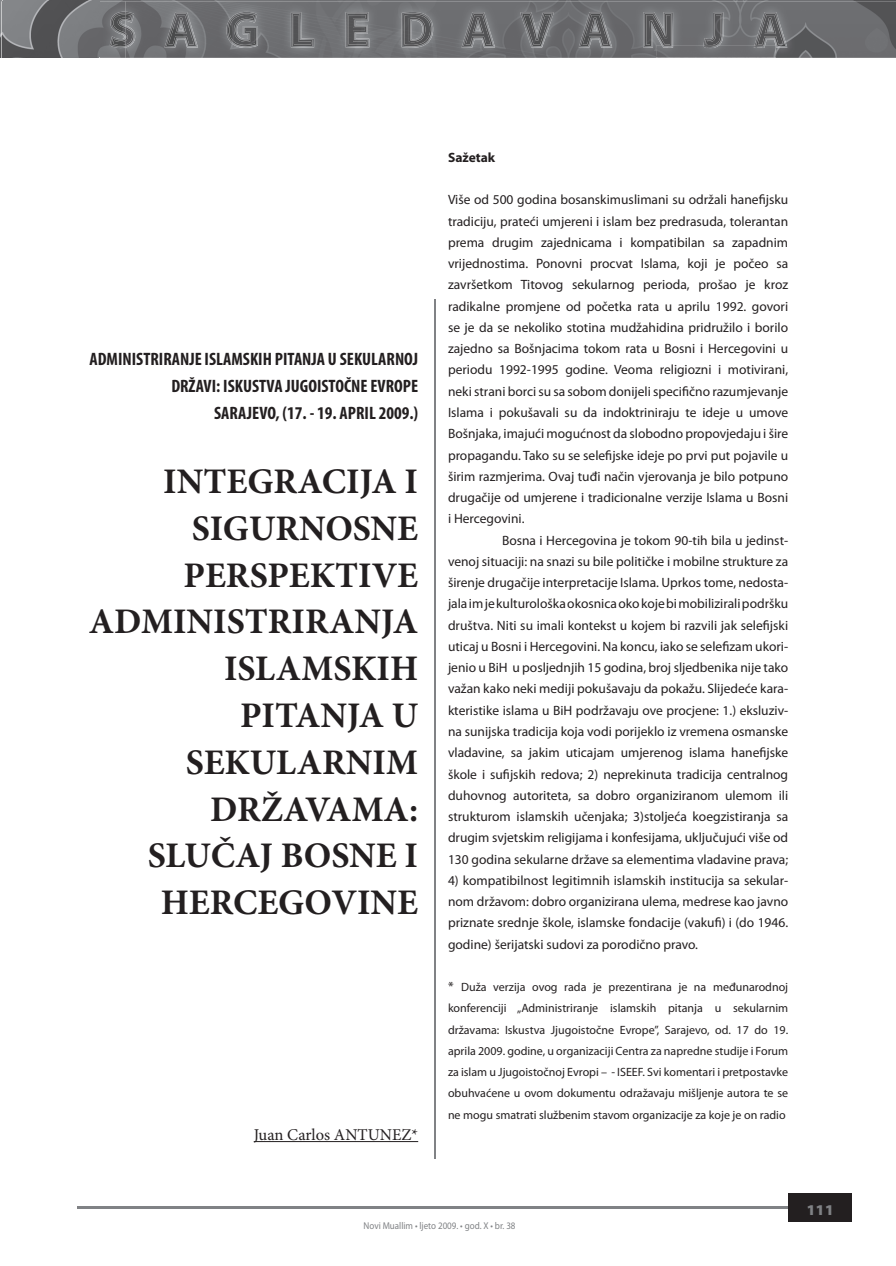
<style>
.page{position:relative;width:896px;height:1266px;background:#fff}
.page>*{position:absolute;margin:0;border:0;box-sizing:border-box;transform-origin:0 0}
.t1{font:700 36px/46.8px "Minion Pro";color:#231f20;text-align:right}
.t2{font:700 condensed 18px/27px "Myriad Pro";color:#231f20;text-align:right}
.t3{font:16.5px "Minion Pro";color:#231f20}
.t4{font:900 semi-expanded 15px "Myriad Pro";color:#808285}
.t5{font:13.5px/21.3px "Myriad Pro";color:#231f20;text-align:justify}
.t6{font:700 13.5px "Myriad Pro";color:#231f20}
.t7{font:12px/21.3px "Myriad Pro";color:#231f20;text-align:justify}
.t8{font:9.9px "Myriad Pro";color:#808285;scale:.91 1}
.s1{font-size:13.5px}
</style>
<div class="page">
<img style="left:1px;top:1px;width:2px;height:57px">
<img style="left:0;top:2px;width:1px;height:56px">
<img style="left:3px;top:0;width:890px;height:1px">
<img style="left:3px;top:1px;width:96px;height:57px">
<img style="left:99px;top:1px;width:797px;height:57px">
<img style="left:656px;top:46px;width:120px;height:11px">
<img style="left:198px;top:21px;width:556px;height:18px">
<img style="left:110px;top:12px;width:25px;height:36px">
<img style="left:226px;top:12px;width:32px;height:36px">
<img style="left:401px;top:12px;width:32px;height:36px">
<img style="left:754px;top:12px;width:33px;height:36px">
<img style="left:703px;top:12px;width:20px;height:34px">
<img style="left:643px;top:12px;width:30px;height:36px">
<img style="left:579px;top:12px;width:33px;height:36px">
<img style="left:520px;top:12px;width:34px;height:36px">
<img style="left:461px;top:12px;width:34px;height:36px">
<img style="left:346px;top:12px;width:23px;height:36px">
<img style="left:291px;top:12px;width:23px;height:36px">
<img style="left:164px;top:12px;width:34px;height:36px">
<img style="left:111px;top:13px;width:23px;height:34px">
<img style="left:228px;top:13px;width:28px;height:33px">
<img style="left:403px;top:13px;width:29px;height:33px">
<img style="left:756px;top:14px;width:29px;height:32px">
<svg style="left:754px;top:46px;width:11px;height:2px"></svg>
<img style="left:705px;top:14px;width:17px;height:32px">
<svg style="left:703px;top:46px;width:15px;height:2px"></svg>
<img style="left:645px;top:14px;width:26px;height:32px">
<svg style="left:662px;top:46px;width:11px;height:2px"></svg>
<img style="left:581px;top:14px;width:29px;height:32px">
<img style="left:522px;top:14px;width:30px;height:32px">
<img style="left:464px;top:14px;width:29px;height:32px">
<img style="left:347px;top:14px;width:21px;height:32px">
<img style="left:292px;top:14px;width:21px;height:32px">
<img style="left:166px;top:14px;width:30px;height:32px">
<img style="left:409px;top:18px;width:16px;height:24px">
<img style="left:765px;top:18px;width:11px;height:16px">
<img style="left:590px;top:18px;width:11px;height:16px">
<img style="left:472px;top:18px;width:12px;height:16px">
<img style="left:175px;top:18px;width:12px;height:16px">
<div style="left:788px;top:1194px;width:64px;height:28px;background:#231f20"></div>
<hr style="left:77px;top:1207px;width:710px;height:2px;background:#808285">
<hr style="left:434px;top:299px;width:1px;height:859px;background:#808285">
<hr style="left:254px;top:1141px;width:164px;height:1px;background:#231f20">
<h2 class="t2" style="left:89px;top:345px;width:330px">ADMINISTRIRANJE ISLAMSKIH PITANJA U SEKULARNOJ<br>DRŽAVI: ISKUSTVA JUGOISTOČNE EVROPE<br>SARAJEVO, (17. - 19. APRIL 2009.)</h2>
<h1 class="t1" style="left:89px;top:458px;width:331px">INTEGRACIJA I<br>SIGURNOSNE<br>PERSPEKTIVE<br>ADMINISTRIRANJA<br>ISLAMSKIH<br>PITANJA U<br>SEKULARNIM<br>DRŽAVAMA:<br>SLUČAJ BOSNE I<br>HERCEGOVINE</h1>
<p class="t3" style="left:254px;top:1123px;width:166px">Juan Carlos ANTUNEZ*</p>
<p class="t6" style="left:448px;top:148px;width:49px">Sažetak</p>
<p class="t5" style="left:448px;top:189px;width:342px">Više od 500 godina bosanskimuslimani su održali hanefijsku</p>
<p class="t5" style="left:448px;top:210px;width:342px">tradiciju, prateći umjereni i islam bez predrasuda, tolerantan</p>
<p class="t5" style="left:448px;top:231px;width:342px">prema drugim zajednicama i kompatibilan sa zapadnim</p>
<p class="t5" style="left:448px;top:253px;width:342px">vrijednostima. Ponovni procvat Islama, koji je počeo sa</p>
<p class="t5" style="left:448px;top:274px;width:342px">završetkom Titovog sekularnog perioda, prošao je kroz</p>
<p class="t5" style="left:448px;top:295px;width:342px">radikalne promjene od početka rata u aprilu 1992. govori</p>
<p class="t5" style="left:448px;top:316px;width:342px">se je da se nekoliko stotina mudžahidina pridružilo i borilo</p>
<p class="t5" style="left:448px;top:338px;width:342px">zajedno sa Bošnjacima tokom rata u Bosni i Hercegovini u</p>
<p class="t5" style="left:448px;top:359px;width:342px">periodu 1992-1995 godine. Veoma religiozni i motivirani,</p>
<p class="t5" style="left:448px;top:380px;width:342px">neki strani borci su sa sobom donijeli specifično razumjevanje</p>
<p class="t5" style="left:448px;top:402px;width:342px">Islama i pokušavali su da indoktriniraju te ideje u umove</p>
<p class="t5" style="left:448px;top:423px;width:342px">Bošnjaka, imajući mogućnost da slobodno propovjedaju i šire</p>
<p class="t5" style="left:448px;top:444px;width:342px">propagandu. Tako su se selefijske ideje po prvi put pojavile u</p>
<p class="t5" style="left:448px;top:465px;width:342px">širim razmjerima. Ovaj tuđi način vjerovanja je bilo potpuno</p>
<p class="t5" style="left:448px;top:487px;width:342px">drugačije od umjerene i tradicionalne verzije Islama u Bosni</p>
<p class="t5" style="left:448px;top:508px;width:78px">i Hercegovini.</p>
<p class="t5" style="left:502px;top:529px;width:288px">Bosna i Hercegovina je tokom 90-tih bila u jedinst-</p>
<p class="t5" style="left:448px;top:550px;width:342px">venoj situaciji: na snazi su bile političke i mobilne strukture za</p>
<p class="t5" style="left:448px;top:572px;width:342px">širenje drugačije interpretacije Islama. Uprkos tome, nedosta-</p>
<p class="t5" style="left:448px;top:593px;width:342px">jala im je kulturološka okosnica oko koje bi mobilizirali podršku</p>
<p class="t5" style="left:448px;top:614px;width:342px">društva. Niti su imali kontekst u kojem bi razvili jak selefijski</p>
<p class="t5" style="left:448px;top:635px;width:342px">uticaj u Bosni i Hercegovini. Na koncu, iako se selefizam ukori-</p>
<p class="t5" style="left:448px;top:657px;width:342px">jenio u BiH u posljednjih 15 godina, broj sljedbenika nije tako</p>
<p class="t5" style="left:448px;top:678px;width:342px">važan kako neki mediji pokušavaju da pokažu. Slijedeće kara-</p>
<p class="t5" style="left:448px;top:699px;width:342px">kteristike islama u BiH podržavaju ove procjene: 1.) eksluziv-</p>
<p class="t5" style="left:448px;top:720px;width:342px">na sunijska tradicija koja vodi porijeklo iz vremena osmanske</p>
<p class="t5" style="left:448px;top:742px;width:342px">vladavine, sa jakim uticajam umjerenog islama hanefijske</p>
<p class="t5" style="left:448px;top:763px;width:342px">škole i sufijskih redova; 2) neprekinuta tradicija centralnog</p>
<p class="t5" style="left:448px;top:784px;width:342px">duhovnog autoriteta, sa dobro organiziranom ulemom ili</p>
<p class="t5" style="left:448px;top:806px;width:342px">strukturom islamskih učenjaka; 3)stoljeća koegzistiranja sa</p>
<p class="t5" style="left:448px;top:827px;width:342px">drugim svjetskim religijama i konfesijama, uključujući više od</p>
<p class="t5" style="left:448px;top:848px;width:342px">130 godina sekularne države sa elementima vladavine prava;</p>
<p class="t5" style="left:448px;top:869px;width:342px">4) kompatibilnost legitimnih islamskih institucija sa sekular&shy;nom državom: dobro organizirana ulema, medrese kao javno priznate srednje škole, islamske fondacije (vakufi) i (do 1946. godine) šerijatski sudovi za porodično pravo.</p>
<p class="t7" style="left:448px;top:976px;width:342px"><span class="s1">*</span> Duža verzija ovog rada je prezentirana je na međunarodnoj konferenciji „Administriranje islamskih pitanja u sekularnim državama: Iskustva Jjugoistočne Evrope”, Sarajevo, od. 17 do 19. aprila 2009. godine, u organizaciji Centra za napredne studije i Forum za islam u Jjugoistočnoj Evropi – - ISEEF. Svi komentari i pretpostavke obuhvaćene u ovom dokumentu odražavaju mišljenje autora te se ne mogu smatrati službenim stavom organizacije za koje je on radio</p>
<p class="t8" style="left:364px;top:1220px;width:169px">Novi Muallim • ljeto 2009. • god. X • br. 38</p>
<p class="t4" style="left:806px;top:1201px;width:29px">111</p>
</div>
